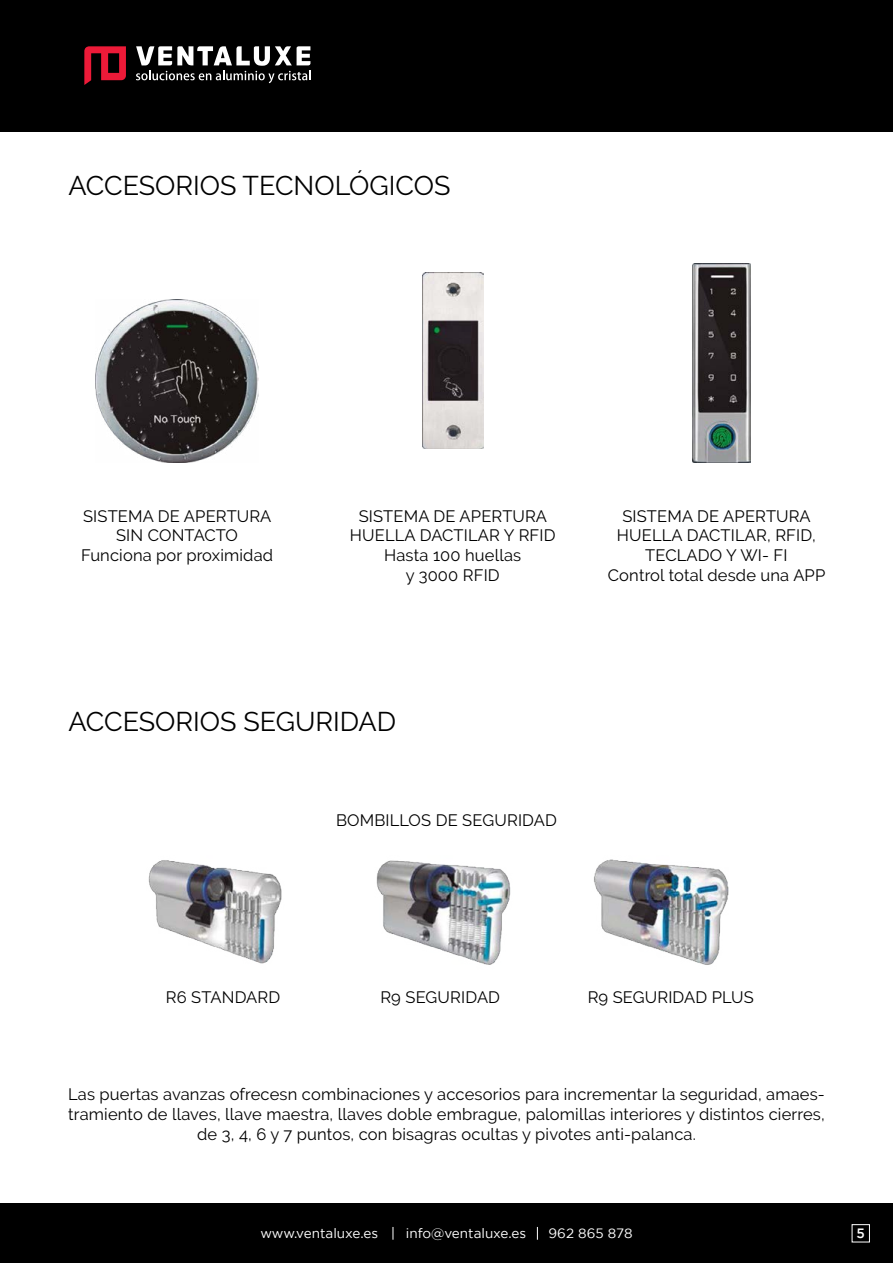
<style>
.page{position:relative;width:893px;height:1263px;background:#fff}
.page>*{position:absolute;margin:0;border:0;box-sizing:border-box;transform-origin:0 0}
.t1{font:27px "Raleway";color:#000}
.t2{font:16.5px/19.8px "Raleway";letter-spacing:.01em;color:#000}
.t3{font:13.5px "Gotham";color:#fff}
.t4{font:500 13.5px "Gotham";color:#fff}
</style>
<div class="page">
<div style="left:0;top:0;width:893px;height:131px;background:#000"></div>
<div style="left:0;top:1204px;width:893px;height:59px;background:#000"></div>
<svg style="left:84px;top:46px;width:42px;height:39px"></svg>
<svg style="left:136px;top:46px;width:175px;height:37px"></svg>
<svg style="left:393px;top:1227px;width:1px;height:13px"></svg>
<svg style="left:537px;top:1227px;width:1px;height:13px"></svg>
<div style="left:852px;top:1224px;width:18px;height:18px;border:1px solid #fff"></div>
<img style="left:692px;top:264px;width:59px;height:199px">
<img style="left:422px;top:272px;width:61px;height:177px">
<img style="left:95px;top:299px;width:164px;height:164px">
<img style="left:148px;top:859px;width:581px;height:106px">
<h1 class="t1" style="left:68px;top:170px;width:18px">accesorios</h1>
<h1 class="t1" style="left:243px;top:170px;width:19px">tecnol</h1>
<h1 class="t1" style="left:349px;top:170px;width:56px">ógicos</h1>
<p class="t2" style="left:83px;top:506px;width:10px">siste</p>
<p class="t2" style="left:128px;top:506px;width:68px">made apertura</p>
<p class="t2" style="left:116px;top:526px;width:10px">sin</p>
<p class="t2" style="left:81px;top:526px;width:194px;text-indent:67px">contacto<br>Funciona por proximidad</p>
<p class="t2" style="left:359px;top:506px;width:10px">siste</p>
<p class="t2" style="left:404px;top:506px;width:68px">made apertura</p>
<p class="t2" style="left:350px;top:526px;width:24px">huella</p>
<p class="t2" style="left:420px;top:526px;width:11px">dactilar</p>
<p class="t2" style="left:504px;top:526px;width:25px">y rfid</p>
<p class="t2" style="left:384px;top:545px;width:139px">H asta 100 huellas</p>
<p class="t2" style="left:406px;top:565px;width:96px">y 3000 RFID</p>
<h1 class="t1" style="left:68px;top:705px;width:18px">accesorios</h1>
<h1 class="t1" style="left:243px;top:705px;width:70px">seguridad</h1>
<p class="t2" style="left:336px;top:810px;width:49px">bombillos</p>
<p class="t2" style="left:436px;top:810px;width:70px">de seguridad</p>
<p class="t2" style="left:622px;top:506px;width:10px">siste</p>
<p class="t2" style="left:667px;top:506px;width:68px">made apertura</p>
<p class="t2" style="left:617px;top:526px;width:24px">huella</p>
<p class="t2" style="left:687px;top:526px;width:11px">dactilar</p>
<p class="t2" style="left:767px;top:526px;width:18px">, rfid</p>
<p class="t2" style="left:812px;top:526px;width:5px">,</p>
<p class="t2" style="left:645px;top:545px;width:12px">teclado</p>
<p class="t2" style="left:608px;top:545px;width:219px;text-indent:118px">y wi - FI<br>Control total desde una APP</p>
<p class="t2" style="left:166px;top:987px;width:116px">r6 standard</p>
<p class="t2" style="left:380px;top:987px;width:69px">r9 seguridad</p>
<p class="t2" style="left:588px;top:987px;width:69px">r9 seguridad</p>
<p class="t2" style="left:712px;top:987px;width:12px">plus</p>
<p class="t2" style="left:68px;top:1084px;width:758px;text-align:center">Las puertas avanzas ofrecesn combinaciones y accesorios para incrementar la seguridad, amaes&shy;tramiento de llaves, llave maestra, llaves doble embrague, palomillas interiores y distintos cierres, de 3, 4, 6 y 7 puntos, con bisagras ocultas y pivotes anti-palanca.</p>
<p class="t3" style="left:260px;top:1226px;width:119px">www.ventaluxe.es</p>
<p class="t3" style="left:406px;top:1226px;width:122px">info@ventaluxe.es</p>
<p class="t3" style="left:549px;top:1226px;width:85px">962 865 878</p>
<p class="t4" style="left:856px;top:1225px;width:10px">5</p>
</div>
